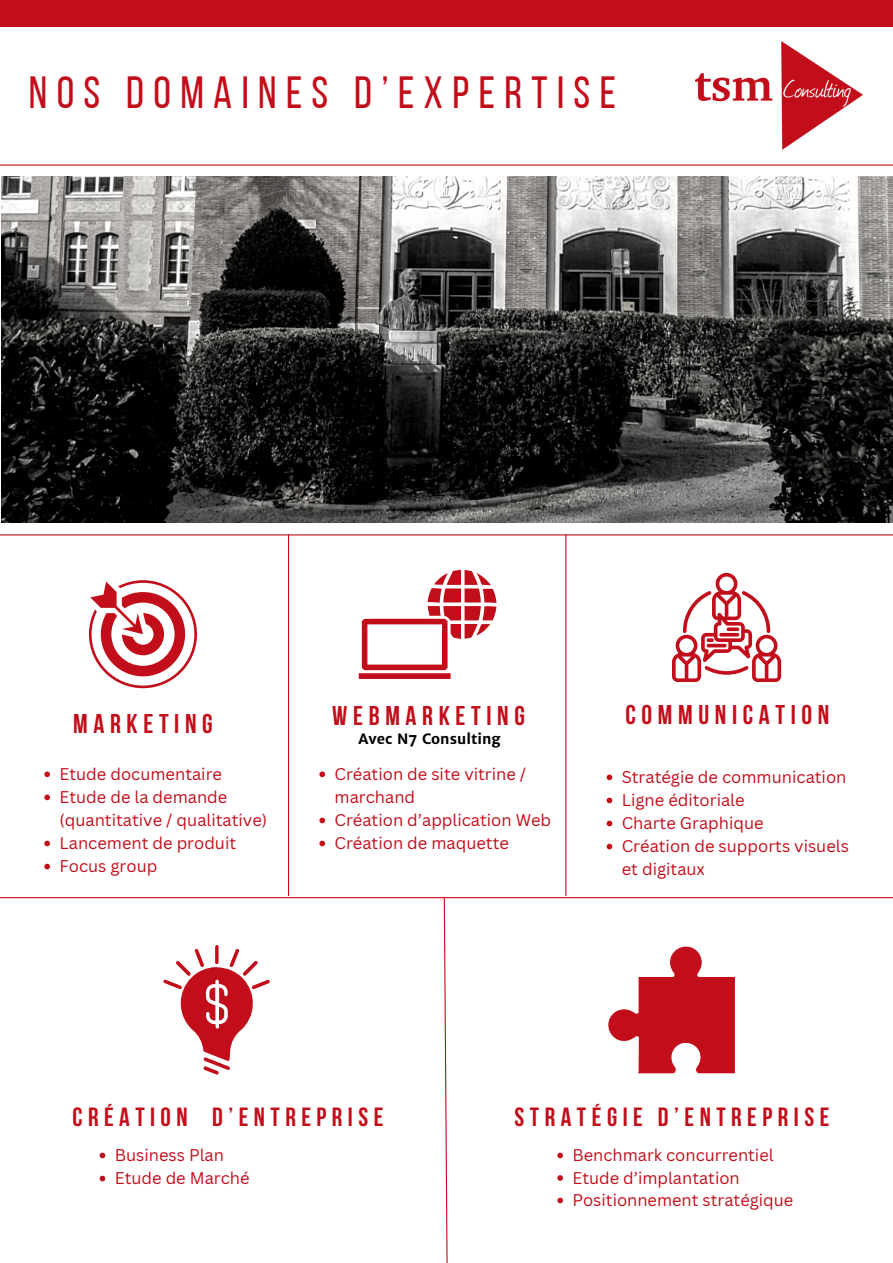
<style>
.page{position:relative;width:893px;height:1263px;background:#fff}
.page>*{position:absolute;margin:0;border:0;box-sizing:border-box;transform-origin:0 0}
.t1{font:45px "Bebas Neue";letter-spacing:.21em;color:#c20e1a}
.t2{font:700 27px "Bebas Neue";letter-spacing:.21em;color:#c20e1a}
.t3{font:700 26.25px "Bebas Neue";letter-spacing:.21em;color:#c20e1a}
.t4{font:16.5px/23.1px "Canva Sans";color:#c20e1a}
.t5{font:16.42px/22.5px "Canva Sans";color:#c20e1a}
.t6{font:700 14.33px "Merriweather Sans";color:#000}
</style>
<div class="page">
<img style="left:695px;top:41px;width:167px;height:109px">
<svg style="left:44px;top:771px;width:6px;height:6px"></svg>
<svg style="left:44px;top:794px;width:6px;height:6px"></svg>
<svg style="left:44px;top:841px;width:6px;height:5px"></svg>
<svg style="left:44px;top:864px;width:6px;height:5px"></svg>
<hr style="left:0;top:534px;width:893px;height:1px;background:#c20e1a">
<hr style="left:288px;top:534px;width:1px;height:362px;background:#c20e1a">
<hr style="left:565px;top:534px;width:1px;height:362px;background:#c20e1a">
<svg style="left:443px;top:898px;width:5px;height:365px"></svg>
<hr style="left:0;top:897px;width:893px;height:1px;background:#c20e1a">
<hr style="left:0;top:164px;width:893px;height:2px;background:#c20e1a">
<img style="left:2px;top:177px;width:891px;height:346px">
<svg style="left:359px;top:570px;width:137px;height:109px"></svg>
<svg style="left:89px;top:580px;width:108px;height:108px"></svg>
<svg style="left:672px;top:573px;width:109px;height:109px"></svg>
<svg style="left:163px;top:948px;width:107px;height:127px"></svg>
<svg style="left:608px;top:946px;width:127px;height:127px"></svg>
<svg style="left:319px;top:771px;width:6px;height:6px"></svg>
<svg style="left:319px;top:818px;width:6px;height:5px"></svg>
<svg style="left:319px;top:841px;width:6px;height:5px"></svg>
<svg style="left:100px;top:1153px;width:5px;height:5px"></svg>
<svg style="left:100px;top:1176px;width:5px;height:5px"></svg>
<svg style="left:606px;top:774px;width:6px;height:6px"></svg>
<svg style="left:606px;top:798px;width:6px;height:5px"></svg>
<svg style="left:606px;top:821px;width:6px;height:5px"></svg>
<svg style="left:606px;top:844px;width:6px;height:5px"></svg>
<svg style="left:557px;top:1153px;width:6px;height:5px"></svg>
<svg style="left:557px;top:1175px;width:6px;height:6px"></svg>
<svg style="left:557px;top:1198px;width:6px;height:5px"></svg>
<div style="left:0;top:0;width:893px;height:27px;background:#c20e1a"></div>
<h1 class="t1" style="left:29px;top:74px;width:588px">NOS DOMAINES D’EXPERTISE</h1>
<h2 class="t2" style="left:73px;top:712px;width:141px">MARKETING</h2>
<h2 class="t2" style="left:332px;top:705px;width:194px">WEBMARKETING</h2>
<p class="t4" style="left:334px;top:762px;width:218px">Création de site vitrine / marchand<br>Création d’application Web<br>Création de maquette</p>
<p class="t6" style="left:358px;top:730px;width:143px">Avec N7 Consulting</p>
<p class="t4" style="left:59px;top:762px;width:209px">Etude documentaire<br>Etude de la demande (quantitative / qualitative)<br>Lancement de produit<br>Focus group</p>
<h2 class="t2" style="left:625px;top:704px;width:205px">COMMUNICATION</h2>
<p class="t4" style="left:622px;top:765px;width:229px">Stratégie de communication<br>Ligne éditoriale<br>Charte Graphique<br>Création de supports visuels et digitaux</p>
<h3 class="t3" style="left:72px;top:1106px;width:312px">CRÉATION D’ENTREPRISE</h3>
<p class="t4" style="left:115px;top:1143px;width:136px">Business Plan<br>Etude de Marché</p>
<h3 class="t3" style="left:514px;top:1106px;width:316px">STRATÉGIE D’ENTREPRISE</h3>
<p class="t5" style="left:572px;top:1143px;width:222px">Benchmark concurrentiel<br>Etude d’implantation<br>Positionnement stratégique</p>
</div>
